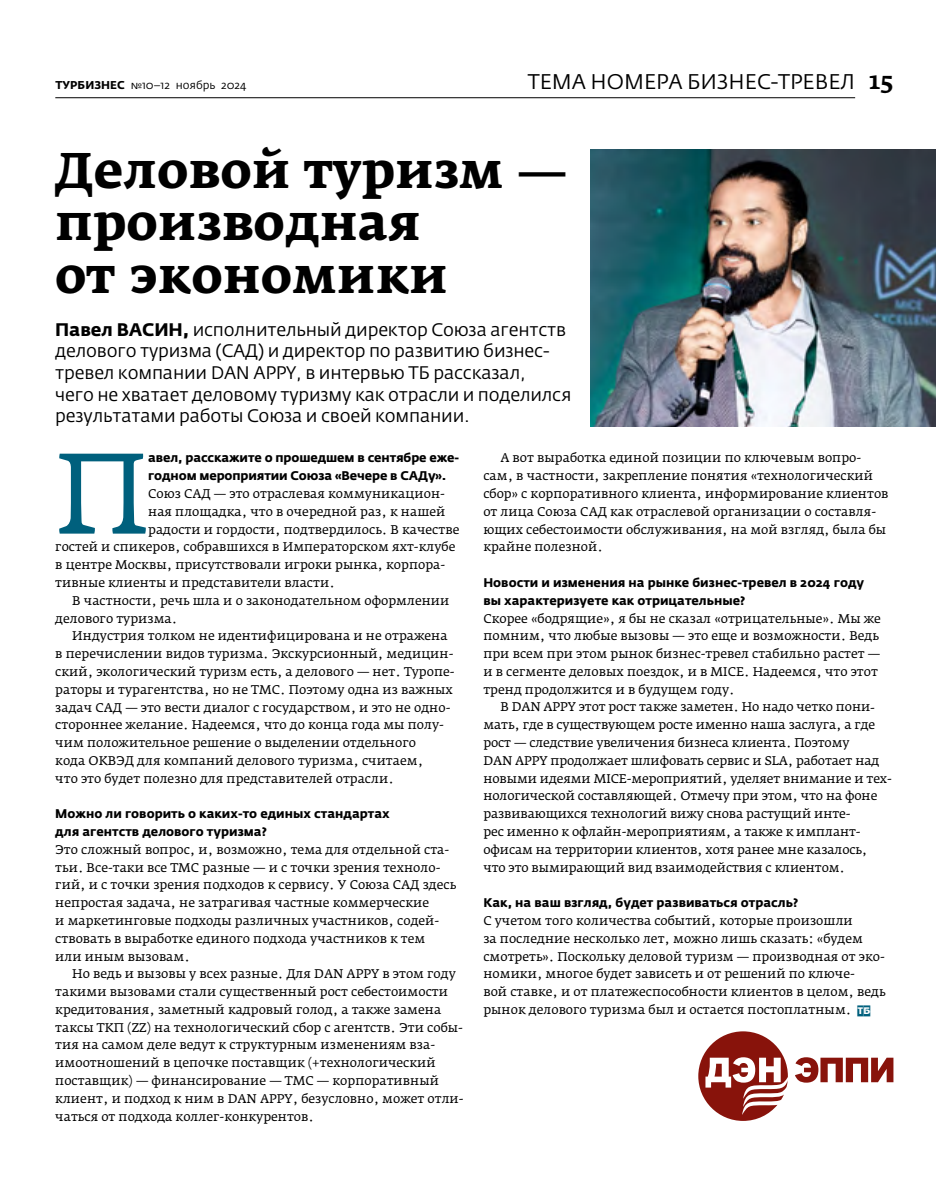
<style>
.page{position:relative;width:936px;height:1191px;background:#fff}
.page>*{position:absolute;margin:0;border:0;box-sizing:border-box;transform-origin:0 0}
.t1{font:113.1px "Fedra Serif A Pro";color:#00607d}
.t2{font:700 49.5px/52.5px "Fedra Serif A Pro";color:#000}
.t3{font:21px "Fedra Sans Pro";color:#000}
.t4{font:18px/21.6px "Fedra Sans Pro";letter-spacing:-.01em;color:#000}
.t5{font:12.45px/17.9px "Fedra Serif A Pro";color:#000}
.t6{font:700 12.45px/17.9px "Fedra Sans Pro";color:#000}
.t7{font:11.25px "Fedra Sans Pro";color:#000}
.s1{font-weight:700}
.s2{font-family:"Fedra Serif A Pro";font-weight:500;font-size:24px}
.s3{font-family:"Adver Gothic Cameo";font-size:9px;color:#00607d}
</style>
<div class="page">
<img style="left:590px;top:149px;width:345px;height:278px">
<svg style="left:698px;top:1031px;width:195px;height:89px"></svg>
<hr style="left:55px;top:97px;width:800px;height:1px;background:#000">
<p class="t7" style="left:55px;top:78px;width:193px"><span class="s1">ТУРБИЗНЕС</span> №10–12 ноябрь 2024</p>
<h3 class="t3" style="left:527px;top:68px;width:367px">ТЕМА НОМЕРА БИЗНЕС-ТРЕВЕЛ <span class="s2">15</span></h3>
<h2 class="t2" style="left:55px;top:144px;width:513px">Деловой туризм — производная<br>от экономики</h2>
<p class="t4" style="left:55px;top:319px;width:517px"><span class="s1">Павел ВАСИН,</span> исполнительный директор Союза агентств делового туризма (САД) и директор по развитию бизнес&shy;тревел компании DAN APPY, в интервью ТБ рассказал,<br>чего не хватает деловому туризму как отрасли и поделился результатами работы Союза и своей компании.</p>
<h1 class="t1" style="left:55px;top:423px;width:95px">П</h1>
<p class="t6" style="left:148px;top:449px;width:312px">авел, расскажите о прошедшем в сентябре еже&shy;годном мероприятии Союза «Вечере в САДу».</p>
<p class="t5" style="left:148px;top:485px;width:298px">Союз САД — это отраслевая коммуникацион-</p>
<p class="t5" style="left:148px;top:502px;width:299px">ная площадка, что в очередной раз, к нашей</p>
<p class="t5" style="left:148px;top:520px;width:313px">радости и гордости, подтвердилось. В качестве</p>
<p class="t5" style="left:55px;top:538px;width:401px">гостей и спикеров, собравшихся в Императорском яхт-клубе</p>
<p class="t5" style="left:55px;top:556px;width:391px">в центре Москвы, присутствовали игроки рынка, корпора-</p>
<p class="t5" style="left:55px;top:573px;width:281px">тивные клиенты и представители власти.</p>
<p class="t5" style="left:72px;top:591px;width:379px">В частности, речь шла и о законодательном оформлении</p>
<p class="t5" style="left:55px;top:609px;width:123px">делового туризма.</p>
<p class="t5" style="left:72px;top:627px;width:377px">Индустрия толком не идентифицирована и не отражена</p>
<p class="t5" style="left:55px;top:645px;width:400px">в перечислении видов туризма. Экскурсионный, медицин-</p>
<p class="t5" style="left:55px;top:662px;width:401px">ский, экологический туризм есть, а делового — нет. Туропе-</p>
<p class="t5" style="left:55px;top:680px;width:399px">раторы и турагентства, но не ТМС. Поэтому одна из важных</p>
<p class="t5" style="left:55px;top:698px;width:396px">задач САД — это вести диалог с государством, и это не одно-</p>
<p class="t5" style="left:55px;top:716px;width:390px">стороннее желание. Надеемся, что до конца года мы полу-</p>
<p class="t5" style="left:55px;top:734px;width:362px">чим положительное решение о выделении отдельного</p>
<p class="t5" style="left:55px;top:751px;width:369px">кода ОКВЭД для компаний делового туризма, считаем,</p>
<p class="t5" style="left:55px;top:769px;width:340px">что это будет полезно для представителей отрасли.</p>
<p class="t6" style="left:55px;top:805px;width:336px">Можно ли говорить о каких-то единых стандартах для агентств делового туризма?</p>
<p class="t5" style="left:55px;top:840px;width:402px">Это сложный вопрос, и, возможно, тема для отдельной ста&shy;тьи. Все-таки все ТМС разные — и с точки зрения техноло&shy;гий, и с точки зрения подходов к сервису. У Союза САД здесь непростая задача, не затрагивая частные коммерческие<br>и маркетинговые подходы различных участников, содей&shy;ствовать в выработке единого подхода участников к тем<br>или иным вызовам.</p>
<p class="t5" style="left:55px;top:965px;width:410px;text-indent:17px">Но ведь и вызовы у всех разные. Для DAN APPY в этом году такими вызовами стали существенный рост себестоимости кредитования, заметный кадровый голод, а также замена таксы ТКП (ZZ) на технологический сбор с агентств. Эти собы&shy;тия на самом деле ведут к структурным изменениям вза&shy;имоотношений в цепочке поставщик (+технологический поставщик) — финансирование — ТМС — корпоративный клиент, и подход к ним в DAN APPY, безусловно, может отли&shy;чаться от подхода коллег-конкурентов.</p>
<p class="t5" style="left:483px;top:449px;width:406px;text-indent:17px">А вот выработка единой позиции по ключевым вопро&shy;сам, в частности, закрепление понятия «технологический сбор» с корпоративного клиента, информирование клиентов от лица Союза САД как отраслевой организации о составля&shy;ющих себестоимости обслуживания, на мой взгляд, была бы крайне полезной.</p>
<p class="t6" style="left:483px;top:573px;width:382px">Новости и изменения на рынке бизнес-тревел в 2024 году вы характеризуете как отрицательные?</p>
<p class="t5" style="left:483px;top:609px;width:399px">Скорее «бодрящие», я бы не сказал «отрицательные». Мы же помним, что любые вызовы — это еще и возможности. Ведь при всем при этом рынок бизнес-тревел стабильно растет — и в сегменте деловых поездок, и в MICE. Надеемся, что этот тренд продолжится и в будущем году.</p>
<p class="t5" style="left:483px;top:698px;width:410px;text-indent:17px">В DAN APPY этот рост также заметен. Но надо четко пони&shy;мать, где в существующем росте именно наша заслуга, а где рост — следствие увеличения бизнеса клиента. Поэтому<br>DAN APPY продолжает шлифовать сервис и SLA, работает над новыми идеями MICE-мероприятий, уделяет внимание и тех&shy;нологической составляющей. Отмечу при этом, что на фоне развивающихся технологий вижу снова растущий инте-<br>рес именно к офлайн-мероприятиям, а также к имплант&shy;офисам на территории клиентов, хотя ранее мне казалось, что это вымирающий вид взаимодействия с клиентом.</p>
<p class="t6" style="left:483px;top:894px;width:316px">Как, на ваш взгляд, будет развиваться отрасль?</p>
<p class="t5" style="left:483px;top:911px;width:404px">С учетом того количества событий, которые произошли<br>за последние несколько лет, можно лишь сказать: «будем смотреть». Поскольку деловой туризм — производная от эко&shy;номики, многое будет зависеть и от решений по ключе-<br>вой ставке, и от платежеспособности клиентов в целом, ведь рынок делового туризма был и остается постоплатным. <span class="s3">TБ</span></p>
</div>
